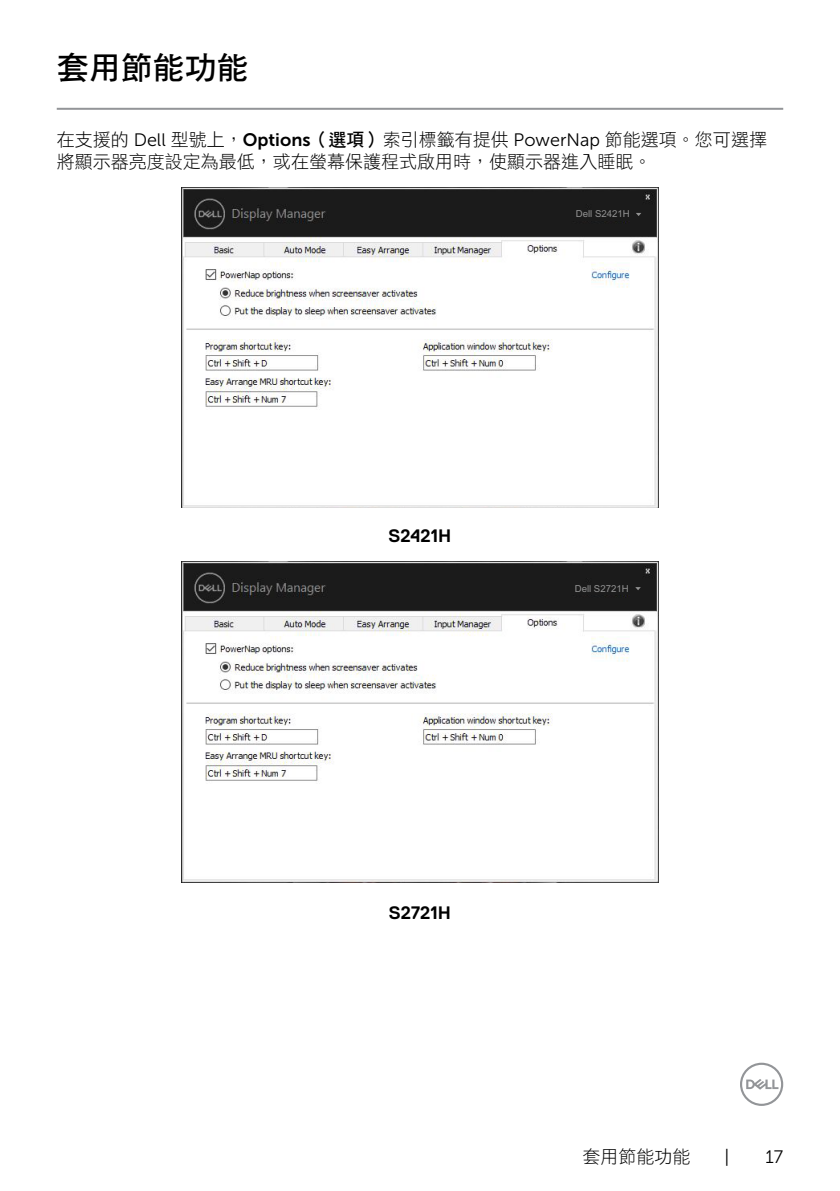
<style>
.page{position:relative;width:840px;height:1191px;background:#fff}
.page>*{position:absolute;margin:0;border:0;box-sizing:border-box;transform-origin:0 0}
.t1{font:32px "DF Hei Std W7";color:#000}
.t2{font:18px/21.6px "DF Hei Std W3";color:#000}
.t3{font:700 18px "Dell Replica";color:#000}
.t4{font:18px "Museo Sans For Dell 300";color:#000}
.t5{font:9.6px "Arial";color:#939393}
.s1{font-family:"Museo Sans For Dell 300"}
.s2{font-family:"Museo Sans For Dell 700"}
.s3{font-family:"DF Hei Std W7"}
</style>
<div class="page">
<svg style="left:740px;top:1062px;width:42px;height:44px"></svg>
<hr style="left:57px;top:108px;width:725px;height:2px;background:#939598">
<img style="left:182px;top:188px;width:475px;height:320px">
<div style="left:540px;top:209px;width:103px;height:12px;background:#1b1b1b"></div>
<img style="left:182px;top:562px;width:475px;height:320px">
<div style="left:540px;top:584px;width:103px;height:11px;background:#1b1b1b"></div>
<h1 class="t1" style="left:57px;top:51px;width:193px">套用節能功能</h1>
<p class="t2" style="left:57px;top:129px;width:711px">在支援的 <span class="s1">Dell</span> 型號上，<span class="s2">Options</span><span class="s3">（選項）</span>索引標籤有提供 <span class="s1">PowerNap</span> 節能選項。您可選擇將顯示器亮度設定為最低，或在螢幕保護程式啟用時，使顯示器進入睡眠。</p>
<p class="t3" style="left:388px;top:526px;width:64px">S2421H</p>
<p class="t5" style="left:575px;top:208px;width:55px">Dell S2421H</p>
<p class="t5" style="left:574px;top:582px;width:55px">Dell S2721H</p>
<p class="t3" style="left:388px;top:902px;width:64px">S2721H</p>
<p class="t2" style="left:582px;top:1145px;width:109px">套用節能功能</p>
<p class="t4" style="left:724px;top:1146px;width:6px">|</p>
<p class="t4" style="left:765px;top:1146px;width:19px">17</p>
</div>
